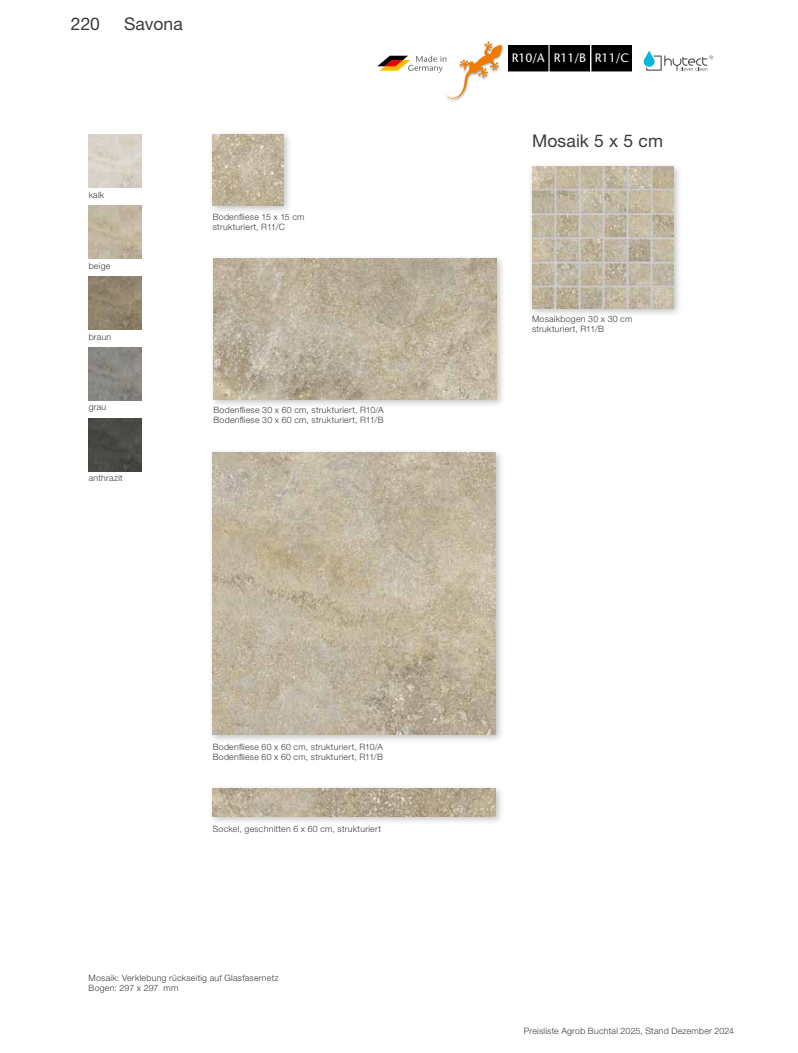
<style>
.page{position:relative;width:798px;height:1053px;background:#fff}
.page>*{position:absolute;margin:0;border:0;box-sizing:border-box;transform-origin:0 0}
.t1{font:17.5px "Helvetica Neue LT Pro";letter-spacing:.005em;color:#3b3b3a}
.t2{font:12.12px "Stone Sans";color:#fff}
.t3{font:300 8.75px/10px "Helvetica Neue LT Pro";letter-spacing:.03em;color:#3b3b3a}
</style>
<div class="page">
<img style="left:89px;top:135px;width:53px;height:53px">
<img style="left:89px;top:206px;width:53px;height:53px">
<img style="left:89px;top:276px;width:53px;height:54px">
<img style="left:89px;top:347px;width:53px;height:53px">
<img style="left:89px;top:418px;width:53px;height:53px">
<div style="left:209px;top:254px;width:296px;height:154px;background:#000;opacity:.25"></div>
<img style="left:213px;top:259px;width:283px;height:140px">
<div style="left:208px;top:447px;width:296px;height:297px;background:#000;opacity:.25"></div>
<img style="left:213px;top:452px;width:282px;height:283px">
<div style="left:208px;top:783px;width:296px;height:42px;background:#000;opacity:.25"></div>
<img style="left:213px;top:788px;width:282px;height:28px">
<div style="left:527px;top:162px;width:155px;height:155px;background:#000;opacity:.25"></div>
<img style="left:531px;top:167px;width:142px;height:141px">
<div style="left:208px;top:130px;width:84px;height:84px;background:#000;opacity:.25"></div>
<img style="left:213px;top:135px;width:70px;height:70px">
<img style="left:448px;top:45px;width:56px;height:57px">
<div style="left:591px;top:45px;width:40px;height:26px;background:#000"></div>
<div style="left:591px;top:45px;width:40px;height:26px;border:1px solid #000"></div>
<div style="left:550px;top:45px;width:39px;height:26px;background:#000"></div>
<div style="left:549px;top:45px;width:40px;height:26px;border:1px solid #000"></div>
<div style="left:508px;top:45px;width:39px;height:26px;background:#000"></div>
<div style="left:508px;top:45px;width:40px;height:26px;border:1px solid #000"></div>
<svg style="left:377px;top:41px;width:124px;height:58px"></svg>
<svg style="left:643px;top:51px;width:70px;height:20px"></svg>
<h1 class="t1" style="left:71px;top:13px;width:31px">220</h1>
<h1 class="t1" style="left:124px;top:13px;width:60px">Savona</h1>
<p class="t3" style="left:89px;top:189px;width:17px">kalk</p>
<p class="t3" style="left:89px;top:260px;width:23px">beige</p>
<p class="t3" style="left:89px;top:331px;width:24px">braun</p>
<p class="t3" style="left:89px;top:402px;width:19px">grau</p>
<p class="t3" style="left:89px;top:473px;width:36px">anthrazit</p>
<p class="t3" style="left:213px;top:212px;width:93px">Bodenfliese 15 x 15 cm strukturiert, R11/C</p>
<p class="t3" style="left:213px;top:404px;width:171px">Bodenfliese 30 x 60 cm, strukturiert, R10/A<br>Bodenfliese 30 x 60 cm, strukturiert, R11/B</p>
<p class="t3" style="left:213px;top:741px;width:172px">Bodenfliese 60 x 60 cm, strukturiert, R10/A<br>Bodenfliese 60 x 60 cm, strukturiert, R11/B</p>
<p class="t3" style="left:213px;top:823px;width:170px">Sockel, geschnitten 6 x 60 cm, strukturiert</p>
<p class="t3" style="left:88px;top:972px;width:191px">Mosaik: Verklebung rückseitig auf Glasfasernetz<br>Bogen: 297 x 297 mm</p>
<h2 class="t2" style="left:511px;top:51px;width:119px">R10/A R11/B R11/C</h2>
<h1 class="t1" style="left:531px;top:130px;width:132px">Mosaik 5 x 5 cm</h1>
<p class="t3" style="left:531px;top:313px;width:102px">Mosaikbogen 30 x 30 cm strukturiert, R11/B</p>
<p class="t3" style="left:523px;top:1026px;width:212px">Preisliste Agrob Buchtal 2025, Stand Dezember 2024</p>
</div>
